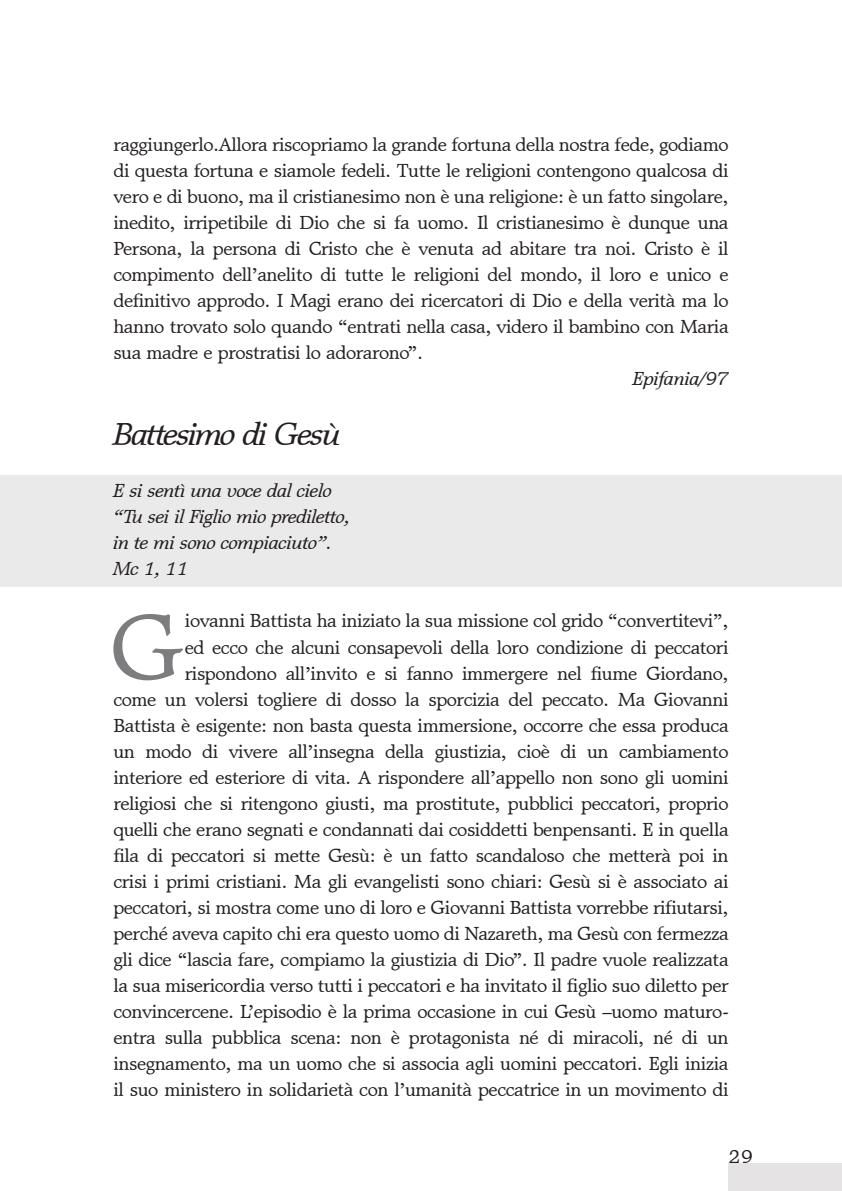
<style>
.page{position:relative;width:842px;height:1191px;background:#fff}
.page>*{position:absolute;margin:0;border:0;box-sizing:border-box;transform-origin:0 0}
.t1{font:95px "Matt Antique BT";color:#7d7c7e}
.t2{font:italic 32px "Matt Antique BT";letter-spacing:-.065em;color:#241f1f}
.t3{font:19px/26px "Matt Antique BT";letter-spacing:-.025em;color:#241f1f;text-align:right}
.t4{font:italic 19px/26px "Matt Antique BT";letter-spacing:-.025em;color:#241f1f}
</style>
<div class="page">
<div style="left:729px;top:1163px;width:113px;height:28px;background:#e5e3e4"></div>
<div style="left:0;top:476px;width:842px;height:111px;background:#ebeaea"></div>
<p class="t3" style="left:113px;top:131px;width:617px;text-align:justify">raggiungerlo.Allora riscopriamo la grande fortuna della nostra fede, godiamo di questa fortuna e siamole fedeli. Tutte le religioni contengono qualcosa di vero e di buono, ma il cristianesimo non è una religione: è un fatto singolare, inedito, irripetibile di Dio che si fa uomo. Il cristianesimo è dunque una Persona, la persona di Cristo che è venuta ad abitare tra noi. Cristo è il compimento dell’anelito di tutte le religioni del mondo, il loro e unico e definitivo approdo. I Magi erano dei ricercatori di Dio e della verità ma lo hanno trovato solo quando “entrati nella casa, videro il bambino con Maria sua madre e prostratisi lo adorarono”.</p>
<p class="t4" style="left:633px;top:365px;width:97px">Epifania/97</p>
<h2 class="t2" style="left:113px;top:414px;width:229px">Battesimo di Gesù</h2>
<p class="t4" style="left:113px;top:477px;width:239px">E si sentì una voce dal cielo “Tu sei il Figlio mio prediletto, in te mi sono compiaciuto”.<br>Mc 1, 11</p>
<h1 class="t1" style="left:109px;top:587px;width:75px">G</h1>
<p class="t3" style="left:113px;top:607px;width:617px">iovanni Battista ha iniziato la sua missione col grido “convertitevi”,<br>ed ecco che alcuni consapevoli della loro condizione di peccatori rispondono all’invito e si fanno immergere nel fiume Giordano,<br>come un volersi togliere di dosso la sporcizia del peccato. Ma Giovanni Battista è esigente: non basta questa immersione, occorre che essa produca un modo di vivere all’insegna della giustizia, cioè di un cambiamento interiore ed esteriore di vita. A rispondere all’appello non sono gli uomini religiosi che si ritengono giusti, ma prostitute, pubblici peccatori, proprio quelli che erano segnati e condannati dai cosiddetti benpensanti. E in quella fila di peccatori si mette Gesù: è un fatto scandaloso che metterà poi in crisi i primi cristiani. Ma gli evangelisti sono chiari: Gesù si è associato ai peccatori, si mostra come uno di loro e Giovanni Battista vorrebbe rifiutarsi, perché aveva capito chi era questo uomo di Nazareth, ma Gesù con fermezza gli dice “lascia fare, compiamo la giustizia di Dio”. Il padre vuole realizzata la sua misericordia verso tutti i peccatori e ha invitato il figlio suo diletto per convincercene. L’episodio è la prima occasione in cui Gesù –uomo maturo&shy;entra sulla pubblica scena: non è protagonista né di miracoli, né di un insegnamento, ma un uomo che si associa agli uomini peccatori. Egli inizia il suo ministero in solidarietà con l’umanità peccatrice in un movimento di</p>
<p class="t3" style="left:729px;top:1143px;width:26px">29</p>
</div>
